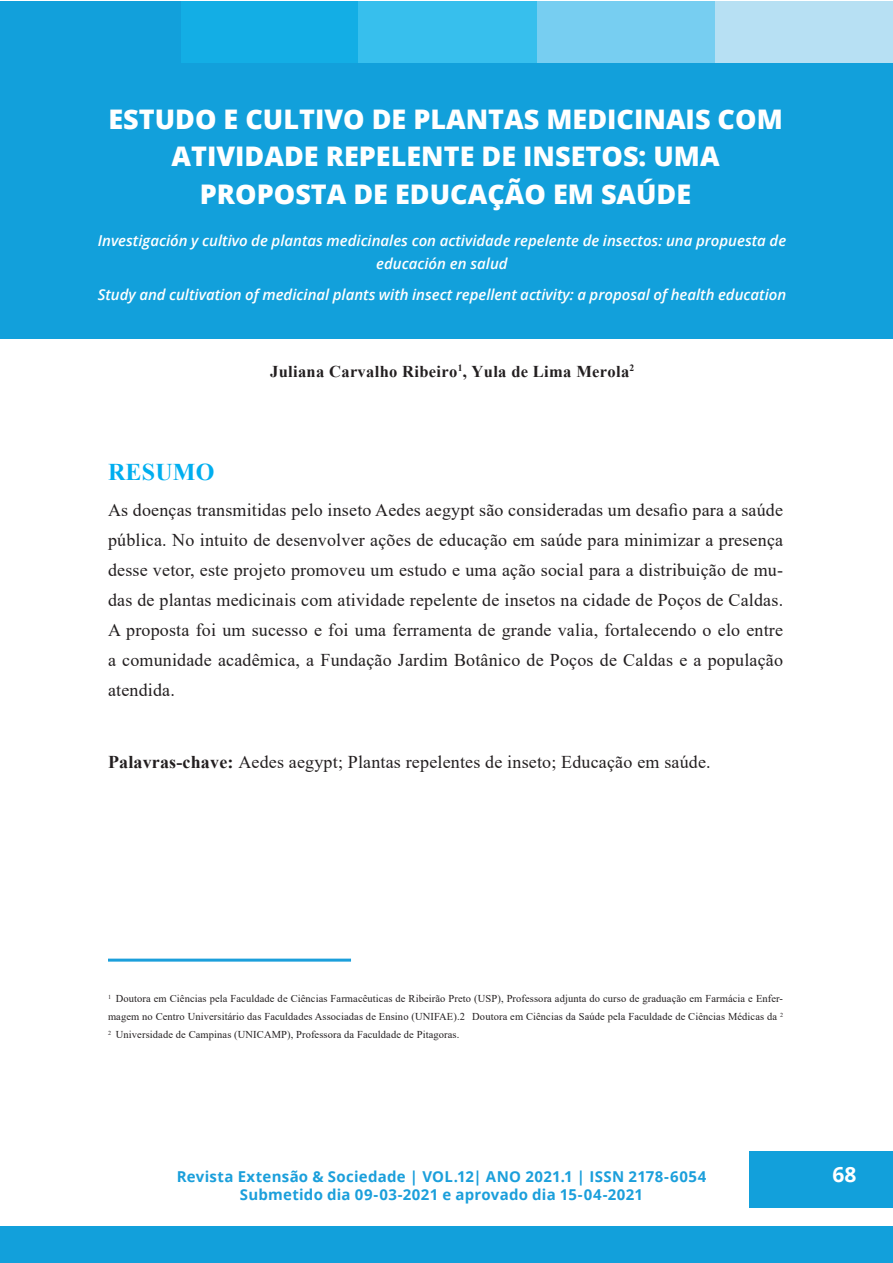
<style>
.page{position:relative;width:893px;height:1263px;background:#fff}
.page>*{position:absolute;margin:0;border:0;box-sizing:border-box;transform-origin:0 0}
.TT{font:800 27px/37.5px "Open Sans";color:#fff;text-align:center}
.TÍTULO___ARTIGO{font:700 24px "Times New Roman";letter-spacing:.01em;color:#00aeef}
.t1{font:700 21px "Open Sans";color:#fff}
.Sem_recuo{font:18px/30px "Times New Roman";letter-spacing:.01em;color:#231f20;text-align:justify}
.Autores{font:700 16.5px "Times New Roman";letter-spacing:.02em;color:#231f20}
.TRAD{font:italic 600 15px/22.5px "Open Sans";color:#fff;text-align:center}
.RODAPÉ{font:700 15px "Open Sans";letter-spacing:.02em;color:#1b9fdb}
.DETALHES_Autores{font:10.5px/18px "Times New Roman";letter-spacing:.01em;color:#231f20;text-align:justify}
.s1{font-weight:700}
</style>
<div class="page">
<div style="left:715px;top:1px;width:178px;height:62px;background:#b7e0f3"></div>
<div style="left:535px;top:1px;width:180px;height:62px;background:#77cef1"></div>
<div style="left:358px;top:1px;width:179px;height:62px;background:#37bfed"></div>
<div style="left:178px;top:1px;width:180px;height:62px;background:#13aee5"></div>
<div style="left:0;top:1px;width:180px;height:62px;background:#12a0db"></div>
<div style="left:0;top:63px;width:893px;height:276px;background:#12a0db"></div>
<div style="left:749px;top:1151px;width:144px;height:57px;background:#12a0db"></div>
<div style="left:0;top:1226px;width:893px;height:37px;background:#12a0db"></div>
<hr style="left:108px;top:959px;width:243px;height:3px;background:#1b9fdb">
<p class="TT" style="left:108px;top:99px;width:676px">ESTUDO E CULTIVO DE PLANTAS MEDICINAIS COM<br>ATIVIDADE REPELENTE DE INSETOS: UMA</p>
<p class="TT" style="left:200px;top:174px;width:493px">PROPOSTA DE EDUCAÇÃO EM SAÚDE</p>
<p class="TRAD" style="left:98px;top:229px;width:690px">Investigación y cultivo de plantas medicinales con actividade repelente de insectos: una propuesta de educación en salud</p>
<p class="TRAD" style="left:98px;top:283px;width:690px">Study and cultivation of medicinal plants with insect repellent activity: a proposal of health education</p>
<p class="Autores" style="left:270px;top:359px;width:366px">Juliana Carvalho Ribeiro<sup>1</sup>, Yula de Lima Merola<sup>2</sup></p>
<p class="TÍTULO___ARTIGO" style="left:108px;top:455px;width:108px">RESUMO</p>
<p class="Sem_recuo" style="left:108px;top:494px;width:677px">As doenças transmitidas pelo inseto Aedes aegypt são consideradas um desafio para a saúde pública. No intuito de desenvolver ações de educação em saúde para minimizar a presença desse vetor, este projeto promoveu um estudo e uma ação social para a distribuição de mu&shy;das de plantas medicinais com atividade repelente de insetos na cidade de Poços de Caldas.<br>A proposta foi um sucesso e foi uma ferramenta de grande valia, fortalecendo o elo entre a comunidade acadêmica, a Fundação Jardim Botânico de Poços de Caldas e a população atendida.</p>
<p class="Sem_recuo" style="left:108px;top:746px;width:604px"><span class="s1">Palavras-chave:</span> Aedes aegypt; Plantas repelentes de inseto; Educação em saúde.</p>
<p class="DETALHES_Autores" style="left:108px;top:989px;width:676px"><sup>1</sup> Doutora em Ciências pela Faculdade de Ciências Farmacêuticas de Ribeirão Preto (USP), Professora adjunta do curso de graduação em Farmácia e Enfer&shy;magem no Centro Universitário das Faculdades Associadas de Ensino (UNIFAE).2 Doutora em Ciências da Saúde pela Faculdade de Ciências Médicas da <sup>2<br>2</sup> Universidade de Campinas (UNICAMP), Professora da Faculdade de Pitagoras.</p>
<p class="RODAPÉ" style="left:177px;top:1166px;width:531px">Revista Extensão &amp; Sociedade | VOL.12| ANO 2021.1 | ISSN 2178-6054</p>
<p class="RODAPÉ" style="left:240px;top:1184px;width:405px">Submetido dia 09-03-2021 e aprovado dia 15-04-2021</p>
<p class="t1" style="left:833px;top:1160px;width:25px">68</p>
</div>
